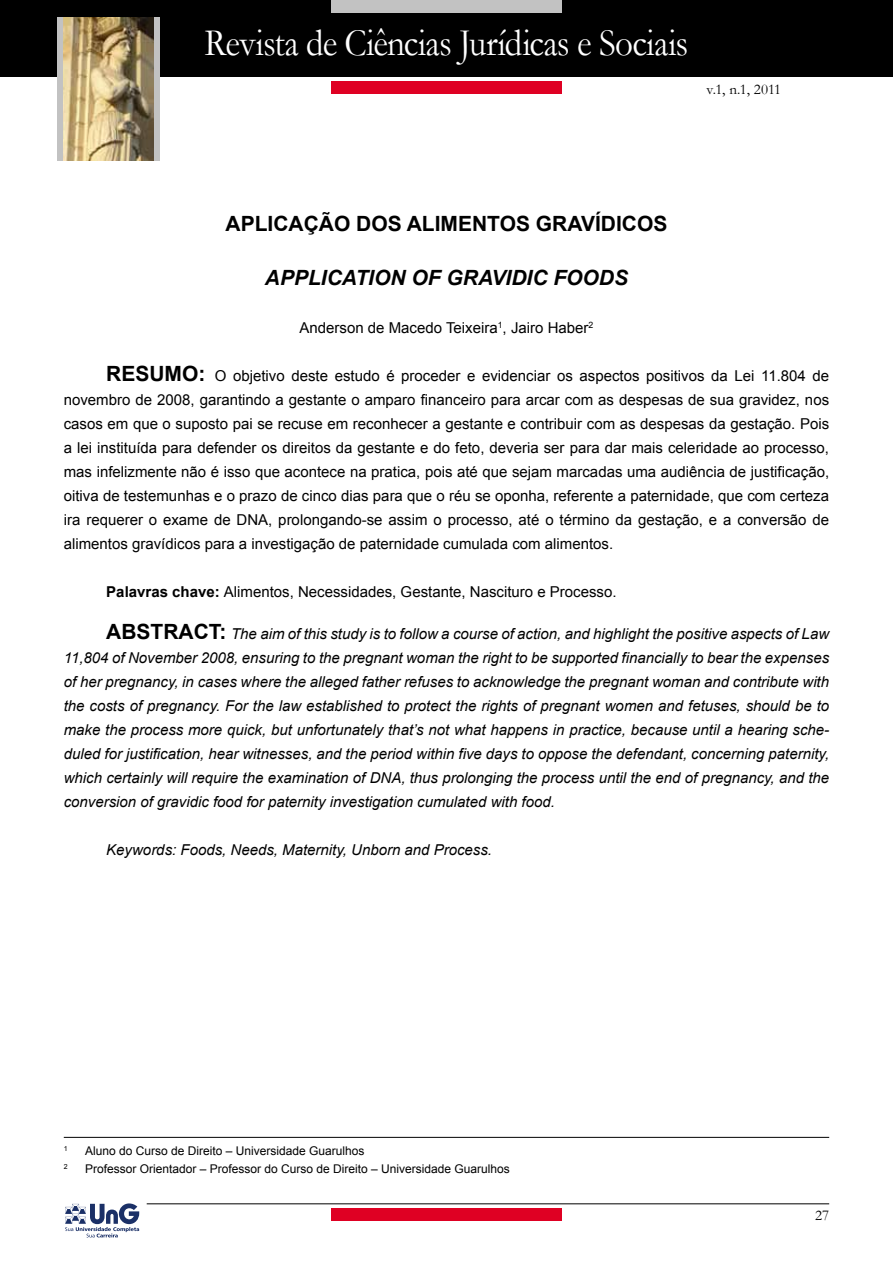
<style>
.page{position:relative;width:893px;height:1263px;background:#fff}
.page>*{position:absolute;margin:0;border:0;box-sizing:border-box;transform-origin:0 0}
.t1{font:39px "Garamond";letter-spacing:-.02em;color:#fff;scale:.9 1}
.t2{font:700 21px "Arial";color:#000}
.t3{font:italic 700 21px "Arial";color:#000}
.t4{font:15px/24px "Arial";color:#000;text-align:justify}
.t5{font:italic 15px/24px "Arial";color:#000;text-align:justify}
.t6{font:15px "Garamond";color:#000}
.t7{font:12px "Arial";color:#000}
.t8{font:7.05px "Arial";color:#000}
.s1{font-weight:700;font-size:21px}
.s2{font-weight:700}
.s3{font-weight:700;font-style:normal;font-size:21px}
</style>
<div class="page">
<div style="left:0;top:0;width:893px;height:77px;background:#000"></div>
<div style="left:331px;top:0;width:231px;height:13px;background:#c2c2c2"></div>
<div style="left:57px;top:17px;width:7px;height:144px;background:#c2c2c2"></div>
<div style="left:154px;top:17px;width:6px;height:144px;background:#c2c2c2"></div>
<div style="left:331px;top:81px;width:231px;height:13px;background:#df0023"></div>
<div style="left:331px;top:1208px;width:231px;height:12px;background:#df0023"></div>
<hr style="left:147px;top:1203px;width:682px;height:1px;background:#000">
<img style="left:64px;top:18px;width:90px;height:143px">
<svg style="left:65px;top:1203px;width:74px;height:34px"></svg>
<hr style="left:64px;top:1137px;width:765px;height:1px;background:#000">
<h1 class="t1" style="left:204px;top:17px;width:539px">Revista de Ciências Jurídicas e Sociais</h1>
<p class="t6" style="left:707px;top:79px;width:76px">v.1, n.1, 2011</p>
<h2 class="t2" style="left:226px;top:209px;width:443px">APLICAÇÃO DOS ALIMENTOS GRAVÍDICOS</h2>
<h2 class="t3" style="left:265px;top:264px;width:365px">APPLICATION OF GRAVIDIC FOODS</h2>
<p class="t4" style="left:300px;top:315px;width:295px">Anderson de Macedo Teixeira<sup>1</sup>, Jairo Haber<sup>2</sup></p>
<p class="t4" style="left:64px;top:363px;width:767px;text-indent:43px"><span class="s1">RESUMO:</span> O objetivo deste estudo é proceder e evidenciar os aspectos positivos da Lei 11.804 de novembro de 2008, garantindo a gestante o amparo financeiro para arcar com as despesas de sua gravidez, nos casos em que o suposto pai se recuse em reconhecer a gestante e contribuir com as despesas da gestação. Pois a lei instituída para defender os direitos da gestante e do feto, deveria ser para dar mais celeridade ao processo, mas infelizmente não é isso que acontece na pratica, pois até que sejam marcadas uma audiência de justificação, oitiva de testemunhas e o prazo de cinco dias para que o réu se oponha, referente a paternidade, que com certeza ira requerer o exame de DNA, prolongando-se assim o processo, até o término da gestação, e a conversão de alimentos gravídicos para a investigação de paternidade cumulada com alimentos.</p>
<p class="t4" style="left:106px;top:579px;width:512px"><span class="s2">Palavras chave:</span> Alimentos, Necessidades, Gestante, Nascituro e Processo.</p>
<p class="t5" style="left:64px;top:622px;width:767px;text-indent:43px"><span class="s3">ABSTRACT:</span> The aim of this study is to follow a course of action, and highlight the positive aspects of Law 11,804 of November 2008, ensuring to the pregnant woman the right to be supported financially to bear the expenses of her pregnancy, in cases where the alleged father refuses to acknowledge the pregnant woman and contribute with the costs of pregnancy. For the law established to protect the rights of pregnant women and fetuses, should be to make the process more quick, but unfortunately that’s not what happens in practice, because until a hearing sche&shy;duled for justification, hear witnesses, and the period within five days to oppose the defendant, concerning paternity, which certainly will require the examination of DNA, thus prolonging the process until the end of pregnancy, and the conversion of gravidic food for paternity investigation cumulated with food.</p>
<p class="t5" style="left:106px;top:838px;width:387px">Keywords: Foods, Needs, Maternity, Unborn and Process.</p>
<p class="t8" style="left:64px;top:1144px;width:5px">1</p>
<p class="t7" style="left:85px;top:1143px;width:281px">Aluno do Curso de Direito – Universidade Guarulhos</p>
<p class="t8" style="left:64px;top:1162px;width:5px">2</p>
<p class="t7" style="left:85px;top:1161px;width:426px">Professor Orientador – Professor do Curso de Direito – Universidade Guarulhos</p>
<p class="t6" style="left:815px;top:1206px;width:16px">27</p>
</div>
